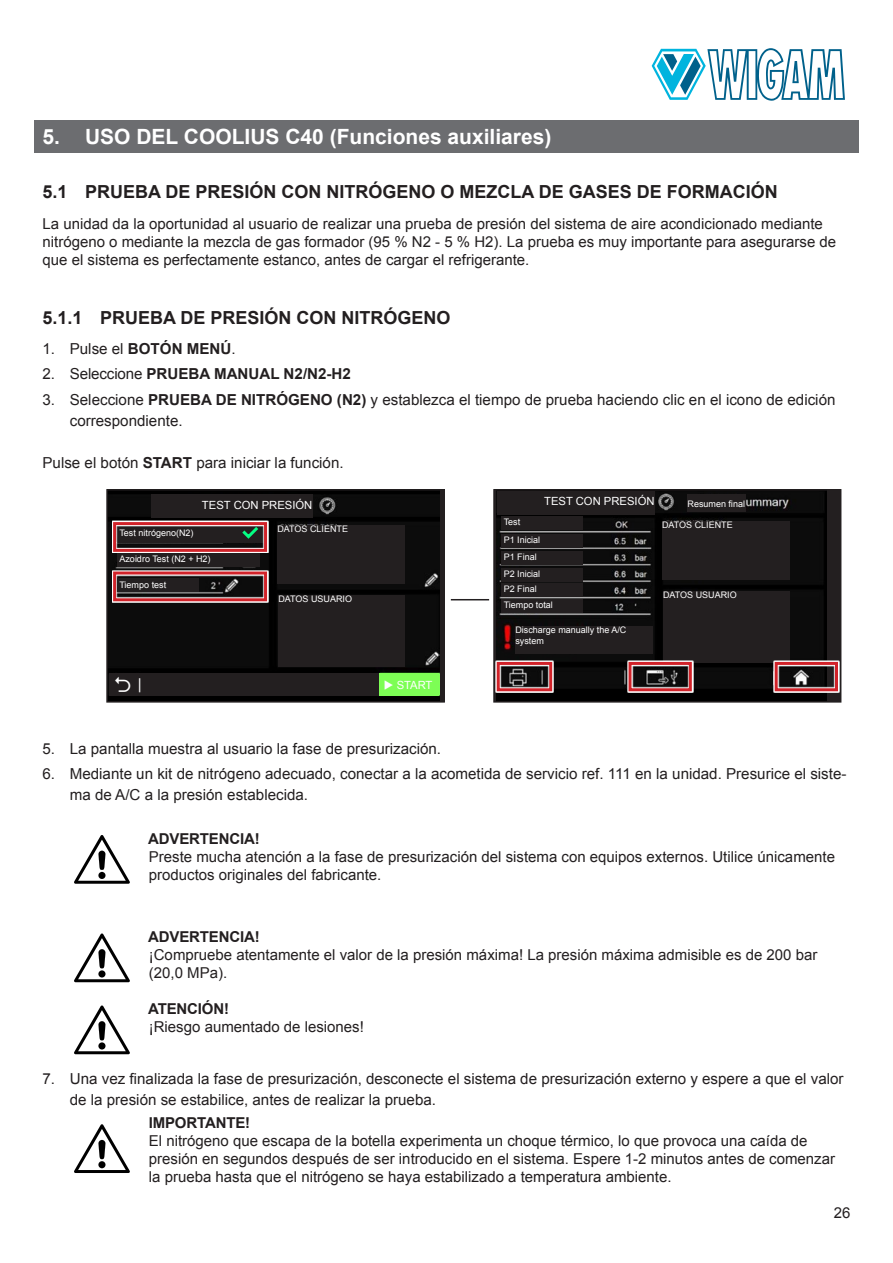
<style>
.page{position:relative;width:893px;height:1263px;background:#fff}
.page>*{position:absolute;margin:0;border:0;box-sizing:border-box;transform-origin:0 0}
.t1{font:700 21px "Arial";color:#fff}
.Headline_2_ohne_Nummer{font:700 18px "Arial";color:#231f20}
.Headline_2_ohne_Nummer-2{font:15.15px/21.1px "Arial";color:#231f20}
.t2{font:700 15.15px "Arial";color:#231f20}
.Hinweistext{font:15px/18px "Arial";color:#231f20}
.Fliesstext{font:15px/18px "Arial";color:#231f20}
.t3{font:15px "Arial";color:#fff}
.t4{font:11.25px "Arial";color:#fff}
.t5{font:9px/10.8px "Arial";color:#fff}
.s1{font-weight:700}
.s2{font-weight:400}
</style>
<div class="page">
<svg style="left:652px;top:48px;width:193px;height:53px"></svg>
<div style="left:34px;top:120px;width:825px;height:33px;background:#6c6d70"></div>
<svg style="left:496px;top:492px;width:342px;height:208px;background:#1f1c1c"></svg>
<img style="left:497px;top:492px;width:329px;height:208px">
<div style="left:662px;top:521px;width:128px;height:59px;background:#231f20"></div>
<div style="left:663px;top:592px;width:127px;height:71px;background:#231f20"></div>
<div style="left:515px;top:627px;width:137px;height:27px;background:#231f20"></div>
<svg style="left:496px;top:660px;width:58px;height:32px"></svg>
<div style="left:497px;top:662px;width:55px;height:29px;border:3px solid #d1232a"></div>
<svg style="left:627px;top:660px;width:66px;height:32px"></svg>
<div style="left:628px;top:662px;width:64px;height:29px;border:3px solid #d1232a"></div>
<svg style="left:773px;top:660px;width:65px;height:32px"></svg>
<div style="left:775px;top:662px;width:63px;height:29px;border:3px solid #d1232a"></div>
<div style="left:501px;top:516px;width:82px;height:14px;background:#231f20"></div>
<div style="left:501px;top:534px;width:82px;height:14px;background:#231f20"></div>
<div style="left:501px;top:551px;width:82px;height:14px;background:#231f20"></div>
<div style="left:501px;top:568px;width:82px;height:14px;background:#231f20"></div>
<div style="left:501px;top:583px;width:82px;height:13px;background:#231f20"></div>
<div style="left:501px;top:599px;width:82px;height:14px;background:#231f20"></div>
<div style="left:497px;top:491px;width:158px;height:23px;background:#231f20"></div>
<div style="left:688px;top:495px;width:58px;height:17px;background:#231f20"></div>
<div style="left:493px;top:489px;width:348px;height:214px;border:2px solid #231f20"></div>
<img style="left:109px;top:492px;width:331px;height:208px">
<div style="left:117px;top:553px;width:143px;height:14px;background:#231f20"></div>
<svg style="left:112px;top:570px;width:156px;height:33px;background:#4f4b4b"></svg>
<div style="left:113px;top:571px;width:154px;height:30px;border:3px solid #d1232a"></div>
<svg style="left:112px;top:521px;width:156px;height:32px;background:#3c3a3a"></svg>
<div style="left:113px;top:522px;width:154px;height:30px;border:3px solid #d1232a"></div>
<div style="left:277px;top:525px;width:128px;height:59px;background:#231f20"></div>
<div style="left:278px;top:595px;width:127px;height:72px;background:#231f20"></div>
<div style="left:243px;top:529px;width:13px;height:13px;border:2px solid #231f20"></div>
<svg style="left:239px;top:524px;width:22px;height:17px"></svg>
<div style="left:151px;top:494px;width:161px;height:23px;background:#231f20"></div>
<div style="left:117px;top:578px;width:82px;height:14px;background:#231f20"></div>
<div style="left:109px;top:673px;width:329px;height:22px;background:#231f20"></div>
<div style="left:379px;top:673px;width:60px;height:22px;background:#7dfe55"></div>
<div style="left:106px;top:489px;width:339px;height:214px;border:2px solid #231f20"></div>
<hr style="left:451px;top:599px;width:38px;height:1px;background:#231f20">
<svg style="left:74px;top:835px;width:56px;height:49px"></svg>
<svg style="left:74px;top:933px;width:56px;height:49px"></svg>
<svg style="left:74px;top:1005px;width:56px;height:49px"></svg>
<svg style="left:74px;top:1124px;width:56px;height:49px"></svg>
<p class="t1" style="left:43px;top:123px;width:510px">5. USO DEL COOLIUS C40 (Funciones auxiliares)</p>
<p class="Headline_2_ohne_Nummer" style="left:43px;top:180px;width:737px">5.1 PRUEBA DE PRESIÓN CON NITRÓGENO O MEZCLA DE GASES DE FORMACIÓN</p>
<p class="Fliesstext" style="left:43px;top:215px;width:795px">La unidad da la oportunidad al usuario de realizar una prueba de presión del sistema de aire acondicionado mediante nitrógeno o mediante la mezcla de gas formador (95 % N2 - 5 % H2). La prueba es muy importante para asegurarse de que el sistema es perfectamente estanco, antes de cargar el refrigerante.</p>
<p class="Headline_2_ohne_Nummer" style="left:43px;top:306px;width:409px">5.1.1 PRUEBA DE PRESIÓN CON NITRÓGENO</p>
<p class="Headline_2_ohne_Nummer-2" style="left:43px;top:338px;width:195px">1. Pulse el <span class="s1">BOTÓN MENÚ</span>.</p>
<p class="t2" style="left:43px;top:364px;width:310px"><span class="s2">2. Seleccione</span> PRUEBA MANUAL N2/N2-H2</p>
<p class="Headline_2_ohne_Nummer-2" style="left:70px;top:389px;width:767px;text-indent:-27px">3. Seleccione <span class="s1">PRUEBA DE NITRÓGENO (N2)</span> y establezca el tiempo de prueba haciendo clic en el icono de edición correspondiente.</p>
<p class="Headline_2_ohne_Nummer-2" style="left:43px;top:452px;width:303px">Pulse el botón <span class="s1">START</span> para iniciar la función.</p>
<p class="t4" style="left:202px;top:497px;width:112px">TEST CON PRESIÓN</p>
<p class="t5" style="left:119px;top:527px;width:76px">Test nitrógeno(N2)</p>
<p class="t5" style="left:119px;top:554px;width:93px">Azoidro Test (N2 + H2)</p>
<p class="t5" style="left:119px;top:579px;width:48px">Tiempo test</p>
<p class="t5" style="left:277px;top:523px;width:72px">DATOS CLIENTE</p>
<p class="t5" style="left:278px;top:593px;width:75px">DATOS USUARIO</p>
<p class="t3" style="left:138px;top:674px;width:5px">|</p>
<p class="t4" style="left:384px;top:677px;width:50px">◆ START</p>
<p class="t4" style="left:544px;top:494px;width:112px">TEST CON PRESIÓN</p>
<p class="t5" style="left:688px;top:498px;width:59px">Resumen final</p>
<p class="t5" style="left:504px;top:513px;width:38px;line-height:18px">Test<br>P1 Inicial</p>
<p class="t5" style="left:504px;top:548px;width:38px;line-height:17px">P1 Final<br>P2 Inicial</p>
<p class="t5" style="left:504px;top:580px;width:51px;line-height:16.5px">P2 Final<br>Tiempo total</p>
<p class="t5" style="left:515px;top:625px;width:113px">Discharge manually the A/C system</p>
<p class="t5" style="left:662px;top:520px;width:72px">DATOS CLIENTE</p>
<p class="t5" style="left:663px;top:590px;width:75px">DATOS USUARIO</p>
<p class="Headline_2_ohne_Nummer-2" style="left:43px;top:738px;width:400px">5. La pantalla muestra al usuario la fase de presurización.</p>
<p class="Headline_2_ohne_Nummer-2" style="left:70px;top:763px;width:778px;text-indent:-27px">6. Mediante un kit de nitrógeno adecuado, conectar a la acometida de servicio ref. 111 en la unidad. Presurice el siste&shy;ma de A/C a la presión establecida.</p>
<p class="Hinweistext" style="left:148px;top:829px;width:688px"><span class="s1">ADVERTENCIA!<br></span>Preste mucha atención a la fase de presurización del sistema con equipos externos. Utilice únicamente productos originales del fabricante.</p>
<p class="Hinweistext" style="left:148px;top:928px;width:671px"><span class="s1">ADVERTENCIA!<br></span>¡Compruebe atentamente el valor de la presión máxima! La presión máxima admisible es de 200 bar (20,0 MPa).</p>
<p class="Hinweistext" style="left:148px;top:1000px;width:217px"><span class="s1">ATENCIÓN!<br></span>¡Riesgo aumentado de lesiones!</p>
<p class="Headline_2_ohne_Nummer-2" style="left:70px;top:1068px;width:775px;text-indent:-27px">7. Una vez finalizada la fase de presurización, desconecte el sistema de presurización externo y espere a que el valor de la presión se estabilice, antes de realizar la prueba.</p>
<p class="Hinweistext" style="left:149px;top:1113px;width:688px"><span class="s1">IMPORTANTE!<br></span>El nitrógeno que escapa de la botella experimenta un choque térmico, lo que provoca una caída de presión en segundos después de ser introducido en el sistema. Espere 1-2 minutos antes de comenzar la prueba hasta que el nitrógeno se haya estabilizado a temperatura ambiente.</p>
<p class="Fliesstext" style="left:834px;top:1203px;width:18px">26</p>
</div>
